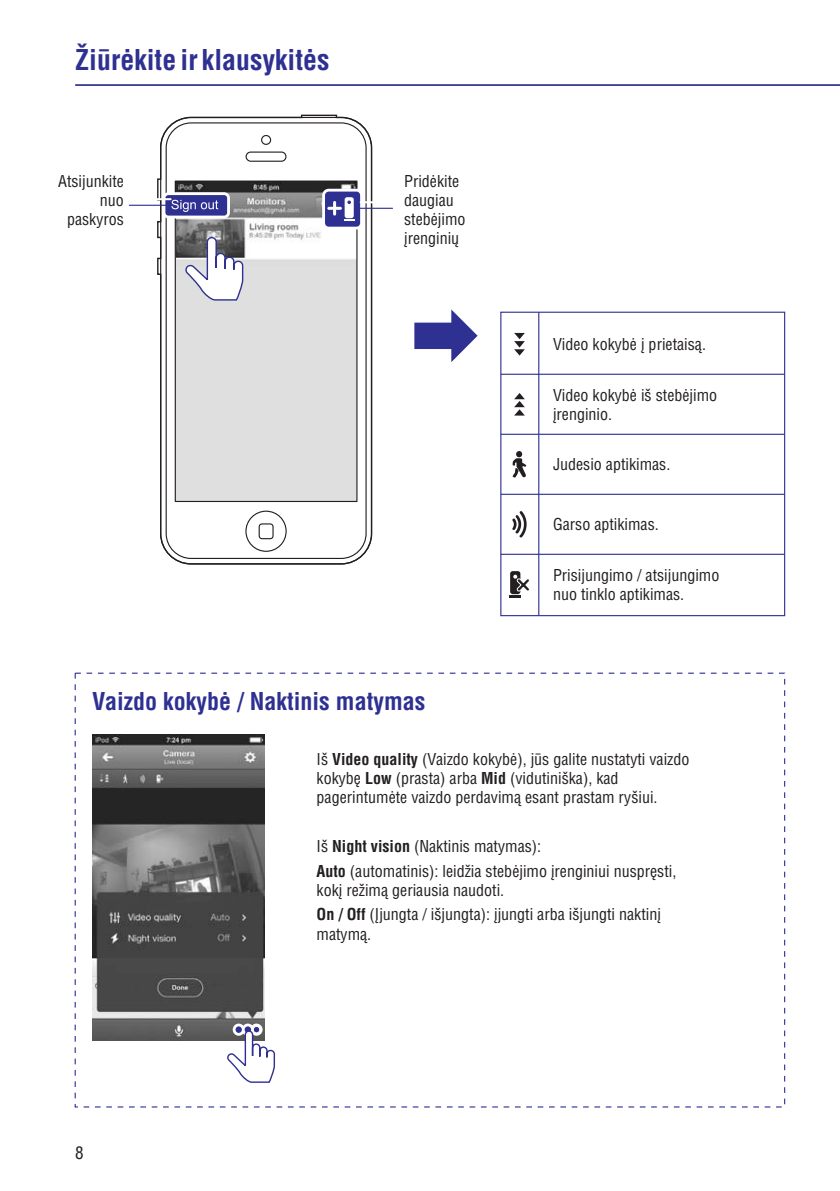
<style>
.page{position:relative;width:840px;height:1191px;background:#fff}
.page>*{position:absolute;margin:0;border:0;box-sizing:border-box;transform-origin:0 0}
.t1{font:700 28px "Rim Helvetica Condensed";color:#2e3092}
.t2{font:700 24px "Rim Helvetica Condensed";color:#2e3092}
.t3{font:17px "Rim Helvetica Condensed";color:#231f20}
.t4{font:16px/18.8px "Rim Helvetica Condensed";color:#231f20}
.s1{font-weight:700}
</style>
<div class="page">
<hr style="left:75px;top:84px;width:764px;height:2px;background:#2e3092">
<svg style="left:414px;top:309px;width:64px;height:53px"></svg>
<svg style="left:156px;top:114px;width:217px;height:451px"></svg>
<div style="left:160px;top:117px;width:212px;height:447px;border:1px solid #231f20;border-radius:30px"></div>
<div style="left:322px;top:189px;width:41px;height:40px;border:6px solid #fff;border-radius:4px"></div>
<div style="left:325px;top:192px;width:35px;height:35px;background:#2e3092;border-radius:4px"></div>
<svg style="left:327px;top:197px;width:27px;height:24px"></svg>
<div style="left:162px;top:192px;width:68px;height:26px;border:6px solid #fff;border-radius:3px"></div>
<div style="left:165px;top:195px;width:62px;height:21px;background:#2e3092;border-radius:3px"></div>
<svg style="left:171px;top:200px;width:47px;height:12px"></svg>
<hr style="left:94px;top:198px;width:76px;height:2px;background:#fff">
<hr style="left:129px;top:205px;width:41px;height:1px;background:#2e3092">
<hr style="left:360px;top:201px;width:67px;height:2px;background:#fff">
<hr style="left:356px;top:208px;width:36px;height:1px;background:#2e3092">
<svg style="left:514px;top:333px;width:10px;height:22px"></svg>
<svg style="left:514px;top:393px;width:10px;height:22px"></svg>
<svg style="left:512px;top:451px;width:14px;height:27px"></svg>
<svg style="left:512px;top:511px;width:14px;height:26px"></svg>
<svg style="left:509px;top:571px;width:21px;height:26px"></svg>
<div style="left:500px;top:312px;width:284px;height:304px;border:1px solid #2e3092"></div>
<hr style="left:500px;top:374px;width:284px;height:1px;background:#2e3092">
<hr style="left:500px;top:434px;width:284px;height:1px;background:#2e3092">
<hr style="left:500px;top:494px;width:284px;height:1px;background:#2e3092">
<hr style="left:500px;top:554px;width:284px;height:1px;background:#2e3092">
<hr style="left:538px;top:312px;width:1px;height:303px;background:#2e3092">
<img style="left:92px;top:734px;width:172px;height:306px">
<div style="left:250px;top:1023px;width:12px;height:12px;border:6px solid #fff;border-radius:50%"></div>
<div style="left:242px;top:1023px;width:12px;height:12px;border:6px solid #fff;border-radius:50%"></div>
<div style="left:232px;top:1023px;width:12px;height:12px;border:6px solid #fff;border-radius:50%"></div>
<svg style="left:225px;top:1026px;width:50px;height:57px"></svg>
<h1 class="t1" style="left:75px;top:49px;width:256px">Þiûrëkite ir klausykitës</h1>
<p class="t4" style="left:58px;top:173px;width:67px;text-align:right">Atsijunkite nuo paskyros</p>
<p class="t4" style="left:404px;top:173px;width:63px">Pridëkite daugiau stebëjimo árenginiø</p>
<p class="t4" style="left:552px;top:336px;width:154px">Video kokybë á prietaisà.</p>
<p class="t4" style="left:552px;top:387px;width:165px">Video kokybë ið stebëjimo árenginio.</p>
<p class="t4" style="left:552px;top:456px;width:119px">Judesio aptikimas.</p>
<p class="t4" style="left:552px;top:516px;width:107px">Garso aptikimas.</p>
<p class="t4" style="left:552px;top:567px;width:168px">Prisijungimo / atsijungimo nuo tinklo aptikimas.</p>
<h2 class="t2" style="left:92px;top:692px;width:334px">Vaizdo kokybë / Naktinis matymas</h2>
<p class="t4" style="left:316px;top:750px;width:374px">Ið <span class="s1">Video quality</span> (Vaizdo kokybë), jûs galite nustatyti vaizdo kokybæ <span class="s1">Low</span> (prasta) arba <span class="s1">Mid</span> (vidutiniðka), kad pagerintumëte vaizdo perdavimà esant prastam ryðiui.</p>
<p class="t4" style="left:316px;top:835px;width:361px;line-height:24.8px">Ið <span class="s1">Night vision</span> (Naktinis matymas):<br><span class="s1">Auto</span> (automatinis): leidþia stebëjimo árenginiui nuspræsti,</p>
<p class="t4" style="left:316px;top:879px;width:345px;line-height:24.6px">koká reþimà geriausia naudoti.<br><span class="s1">On / Off</span> (Ájungta / iðjungta): ájungti arba iðjungti naktiná</p>
<p class="t4" style="left:316px;top:925px;width:56px">matymà.</p>
<p class="t3" style="left:75px;top:1146px;width:10px">8</p>
</div>
